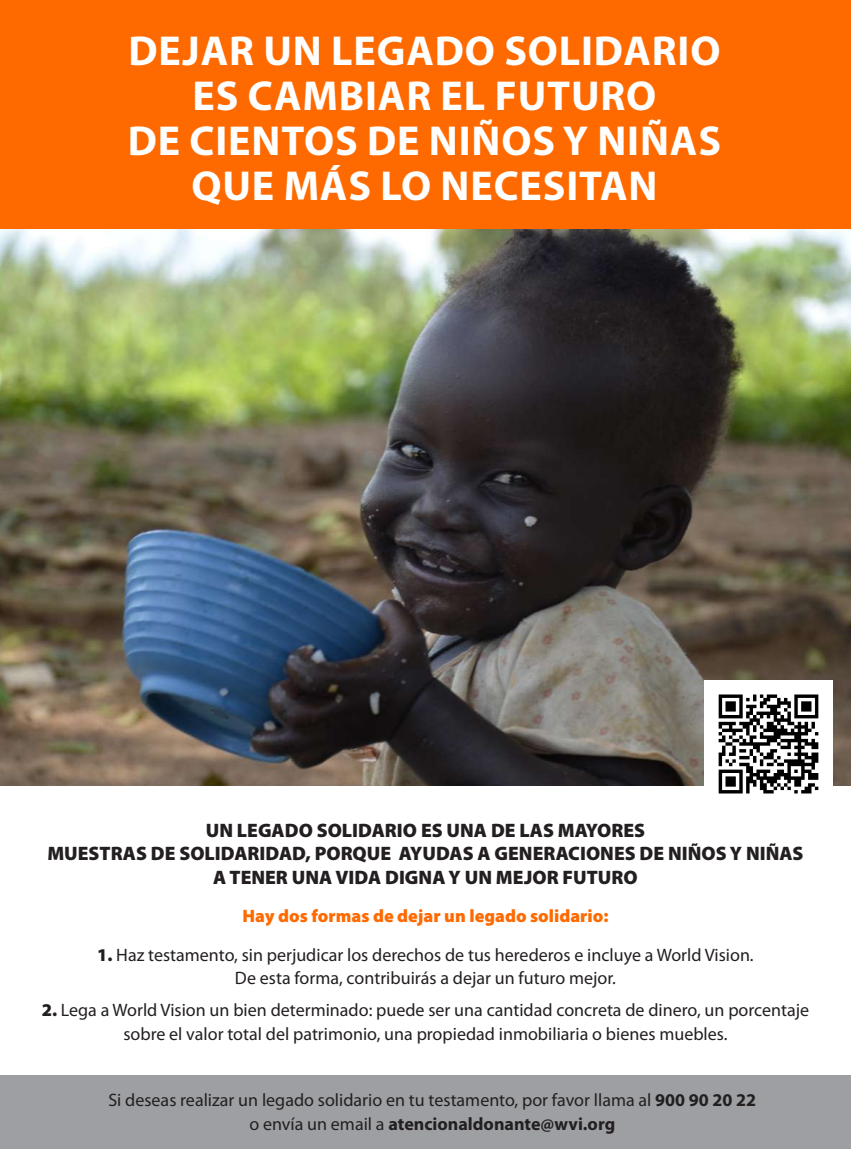
<style>
.page{position:relative;width:851px;height:1149px;background:#fff}
.page>*{position:absolute;margin:0;border:0;box-sizing:border-box;transform-origin:0 0}
.t1{font:700 42px/45px "Myriad Pro";letter-spacing:.02em;color:#fff;text-align:center}
.t2{font:900 19.5px/23.2px "Myriad Pro";color:#231f20;text-align:center}
.t3{font:18px/23.2px "Myriad Pro";color:#231f20;text-align:center}
.t4{font:900 18px "Myriad Pro";color:#ff6a00}
.s1{font-weight:900}
.s2{font-weight:700}
</style>
<div class="page">
<div style="left:0;top:0;width:850px;height:298px;background:#ff6a00"></div>
<img style="left:0;top:230px;width:850px;height:555px">
<div style="left:0;top:1075px;width:850px;height:73px;background:#9d9fa2"></div>
<img style="left:704px;top:680px;width:128px;height:114px">
<h1 class="t1" style="left:128px;top:27px;width:594px">DEJAR UN LEGADO SOLIDARIO<br>ES CAMBIAR EL FUTURO<br>DE CIENTOS DE NIÑOS Y NIÑAS<br>QUE MÁS LO NECESITAN</h1>
<p class="t2" style="left:47px;top:817px;width:757px">UN LEGADO SOLIDARIO ES UNA DE LAS MAYORES<br>MUESTRAS DE SOLIDARIDAD, PORQUE AYUDAS A GENERACIONES DE NIÑOS Y NIÑAS<br>A TENER UNA VIDA DIGNA Y UN MEJOR FUTURO</p>
<p class="t4" style="left:242px;top:903px;width:367px">Hay dos formas de dejar un legado solidario:</p>
<p class="t3" style="left:97px;top:942px;width:657px"><span class="s1">1.</span> Haz testamento, sin perjudicar los derechos de tus herederos e incluye a World Vision.<br>De esta forma, contribuirás a dejar un futuro mejor.</p>
<p class="t3" style="left:42px;top:998px;width:768px"><span class="s1">2.</span> Lega a World Vision un bien determinado: puede ser una cantidad concreta de dinero, un porcentaje sobre el valor total del patrimonio, una propiedad inmobiliaria o bienes muebles.</p>
<p class="t3" style="left:108px;top:1088px;width:649px">Si deseas realizar un legado solidario en tu testamento, por favor llama al <span class="s2">900 90 20 22 </span>o envía un email a <span class="s2">atencionaldonante@wvi.org</span></p>
</div>
